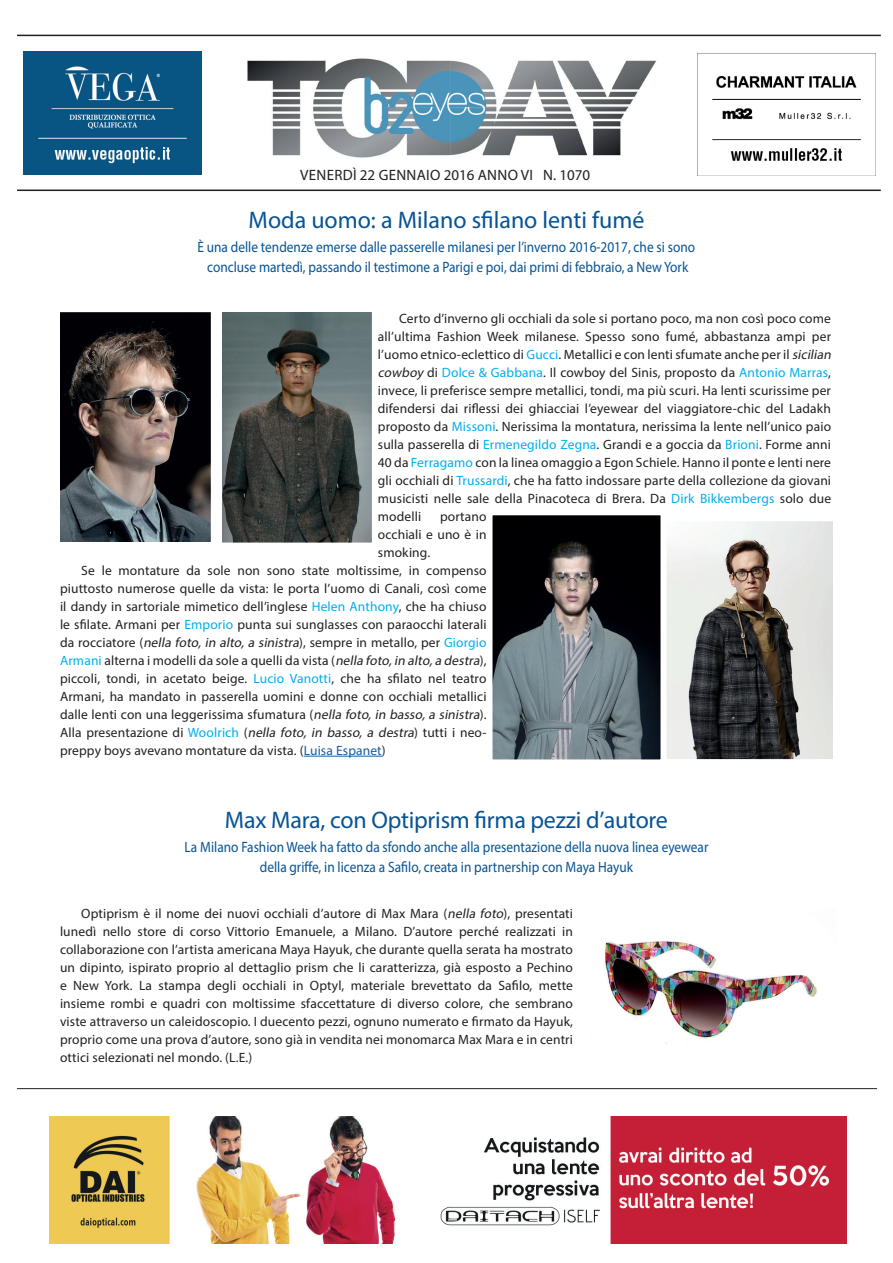
<style>
.page{position:relative;width:893px;height:1263px;background:#fff}
.page>*{position:absolute;margin:0;border:0;box-sizing:border-box;transform-origin:0 0}
.t1{font:24px "Myriad Pro";letter-spacing:-.005em;color:#075394}
.t2{font:15px/19.5px "Myriad Pro";color:#075394;text-align:center;scale:.89 1}
.t3{font:15px "Myriad Pro";letter-spacing:.02em;color:#231f20}
.t4{font:13.5px/18px "Myriad Pro";letter-spacing:.01em;color:#231f20}
.s1{color:#00aeef}
.s2{font-style:italic}
.s3{color:#175d9e}
</style>
<div class="page">
<img style="left:247px;top:58px;width:409px;height:100px">
<hr style="left:17px;top:1088px;width:860px;height:1px;background:#231f20">
<img style="left:697px;top:54px;width:179px;height:122px">
<img style="left:23px;top:52px;width:179px;height:122px">
<hr style="left:17px;top:190px;width:864px;height:1px;background:#231f20">
<hr style="left:17px;top:35px;width:864px;height:1px;background:#231f20">
<img style="left:50px;top:1117px;width:796px;height:126px">
<img style="left:605px;top:941px;width:212px;height:103px">
<img style="left:61px;top:313px;width:149px;height:228px">
<div style="left:54px;top:306px;width:163px;height:249px;border:6px solid #fff"></div>
<img style="left:223px;top:312px;width:148px;height:230px">
<div style="left:216px;top:297px;width:162px;height:252px;border:6px solid #fff"></div>
<img style="left:667px;top:522px;width:165px;height:236px">
<div style="left:659px;top:515px;width:180px;height:250px;border:6px solid #fff"></div>
<img style="left:493px;top:516px;width:166px;height:242px">
<div style="left:486px;top:509px;width:180px;height:256px;border:6px solid #fff"></div>
<p class="t3" style="left:300px;top:166px;width:291px">VENERDÌ 22 GENNAIO 2016 ANNO VI N. 1070</p>
<h1 class="t1" style="left:249px;top:205px;width:397px">Moda uomo: a Milano sfilano lenti fumé</h1>
<p class="t2" style="left:197px;top:237px;width:561px">È una delle tendenze emerse dalle passerelle milanesi per l’inverno 2016-2017, che si sono concluse martedì, passando il testimone a Parigi e poi, dai primi di febbraio, a New York</p>
<p class="t4" style="left:378px;top:309px;width:458px;text-indent:21px">Certo d’inverno gli occhiali da sole si portano poco, ma non così poco come all’ultima Fashion Week milanese. Spesso sono fumé, abbastanza ampi per l’uomo etnico-eclettico di <span class="s1">Gucci</span>. Metallici e con lenti sfumate anche per il <span class="s2">sicilian cowboy</span> di <span class="s1">Dolce &amp; Gabbana</span>. Il cowboy del Sinis, proposto da <span class="s1">Antonio Marras</span>, invece, li preferisce sempre metallici, tondi, ma più scuri. Ha lenti scurissime per difendersi dai riflessi dei ghiacciai l’eyewear del viaggiatore-chic del Ladakh proposto da <span class="s1">Missoni</span>. Nerissima la montatura, nerissima la lente nell’unico paio sulla passerella di <span class="s1">Ermenegildo Zegna</span>. Grandi e a goccia da <span class="s1">Brioni</span>. Forme anni 40 da <span class="s1">Ferragamo</span> con la linea omaggio a Egon Schiele. Hanno il ponte e lenti nere gli occhiali di <span class="s1">Trussardi</span>, che ha fatto indossare parte della collezione da giovani musicisti nelle sale della Pinacoteca di Brera. Da <span class="s1">Dirk Bikkembergs</span> solo due modelli</p>
<p class="t4" style="left:440px;top:507px;width:48px">portano</p>
<p class="t4" style="left:378px;top:525px;width:110px">occhiali e uno è in</p>
<p class="t4" style="left:378px;top:543px;width:54px">smoking.</p>
<p class="t4" style="left:81px;top:561px;width:407px">Se le montature da sole non sono state moltissime, in compenso</p>
<p class="t4" style="left:60px;top:579px;width:428px">piuttosto numerose quelle da vista: le porta l’uomo di Canali, così come</p>
<p class="t4" style="left:60px;top:597px;width:428px">il dandy in sartoriale mimetico dell’inglese <span class="s1">Helen Anthony</span>, che ha chiuso</p>
<p class="t4" style="left:60px;top:615px;width:428px">le sfilate. Armani per <span class="s1">Emporio</span> punta sui sunglasses con paraocchi laterali</p>
<p class="t4" style="left:60px;top:633px;width:428px">da rocciatore (<span class="s2">nella foto, in alto, a sinistra</span>), sempre in metallo, per <span class="s1">Giorgio</span></p>
<p class="t4" style="left:60px;top:651px;width:428px"><span class="s1">Armani</span> alterna i modelli da sole a quelli da vista (<span class="s2">nella foto,in alto,a destra</span>),</p>
<p class="t4" style="left:60px;top:669px;width:428px">piccoli, tondi, in acetato beige. <span class="s1">Lucio Vanotti</span>, che ha sfilato nel teatro</p>
<p class="t4" style="left:60px;top:687px;width:428px">Armani, ha mandato in passerella uomini e donne con occhiali metallici</p>
<p class="t4" style="left:60px;top:705px;width:428px">dalle lenti con una leggerissima sfumatura (<span class="s2">nella foto, in basso, a sinistra</span>).</p>
<p class="t4" style="left:60px;top:723px;width:428px">Alla presentazione di <span class="s1">Woolrich</span> (<span class="s2">nella foto, in basso, a destra</span>) tutti i neo-</p>
<p class="t4" style="left:60px;top:741px;width:327px">preppy boys avevano montature da vista. (<span class="s3">Luisa Espanet</span>)</p>
<h1 class="t1" style="left:225px;top:805px;width:444px">Max Mara, con Optiprism firma pezzi d’autore</h1>
<p class="t2" style="left:185px;top:837px;width:590px">La Milano Fashion Week ha fatto da sfondo anche alla presentazione della nuova linea eyewear della griffe, in licenza a Safilo, creata in partnership con Maya Hayuk</p>
<p class="t4" style="left:60px;top:904px;width:515px;text-align:justify;text-indent:21px">Optiprism è il nome dei nuovi occhiali d’autore di Max Mara (<span class="s2">nella foto</span>), presentati lunedì nello store di corso Vittorio Emanuele, a Milano. D’autore perché realizzati in collaborazione con l’artista americana Maya Hayuk, che durante quella serata ha mostrato un dipinto, ispirato proprio al dettaglio prism che li caratterizza, già esposto a Pechino e New York. La stampa degli occhiali in Optyl, materiale brevettato da Safilo, mette insieme rombi e quadri con moltissime sfaccettature di diverso colore, che sembrano viste attraverso un caleidoscopio. I duecento pezzi, ognuno numerato e firmato da Hayuk, proprio come una prova d’autore, sono già in vendita nei monomarca Max Mara e in centri ottici selezionati nel mondo. (L.E.)</p>
</div>
